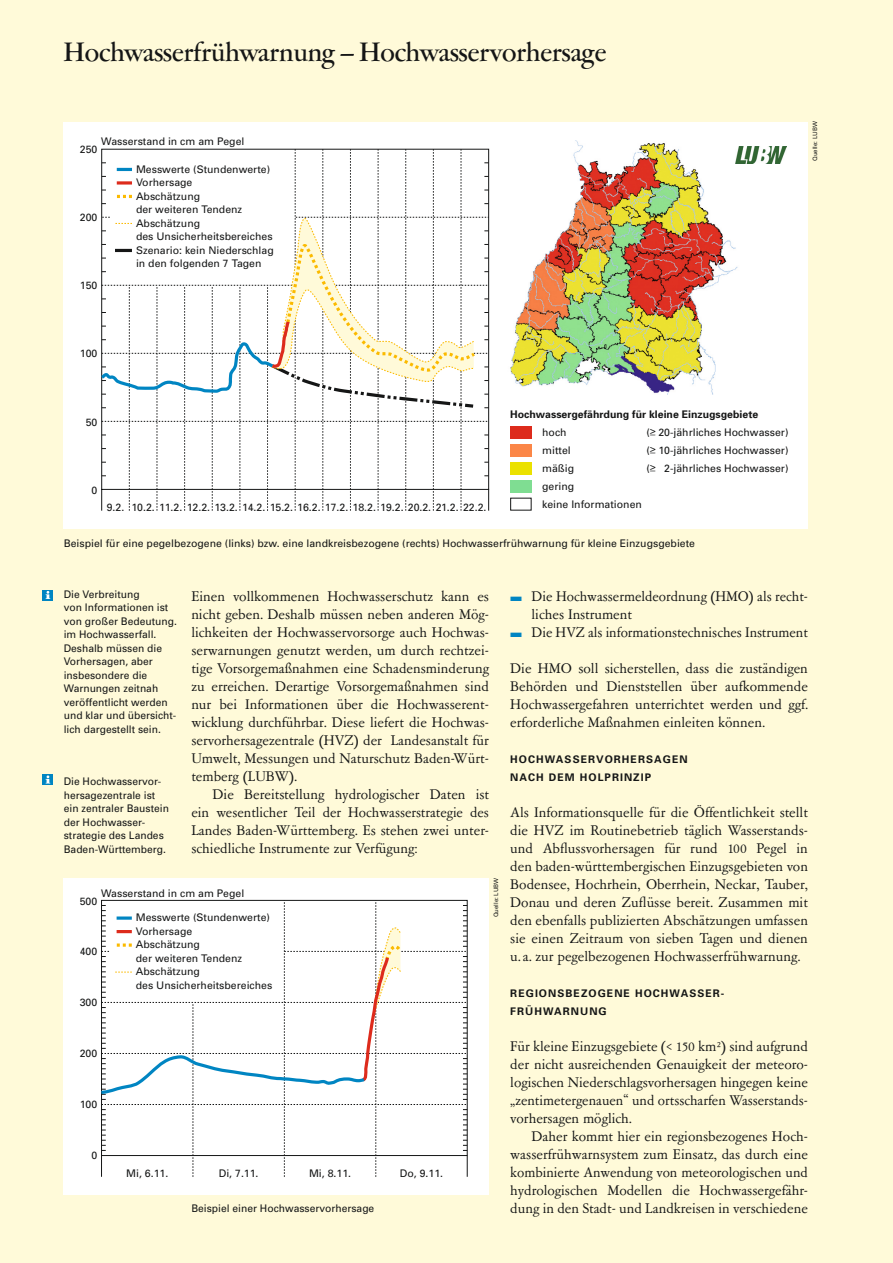
<style>
.page{position:relative;width:893px;height:1263px;background:#fffad9}
.page>*{position:absolute;margin:0;border:0;box-sizing:border-box;transform-origin:0 0}
.t1{font:500 30px "Garamont Amst SH";color:#151616}
.HWRM_Fließ{font:15.75px/18px "Garamont Amst SB";color:#151616;text-align:justify}
.Zitate{font:10.5px/13.5px "Univers";color:#151616}
.Zwischenheadlines{font:700 10.5px/18px "Univers";letter-spacing:.1em;color:#151616}
.HWRM_Fließ-2{font:10.5px "Univers";color:#151616}
.Zitate-2{font:700 10.5px "Univers";color:#151616}
.t2{font:6px "Univers";color:#151616}
.s1{color:#fff}
.s2{color:#0085c2}
</style>
<div class="page">
<div style="left:43px;top:590px;width:10px;height:10px;background:#0085c2"></div>
<svg style="left:46px;top:591px;width:4px;height:8px"></svg>
<div style="left:64px;top:122px;width:744px;height:407px;background:#fff"></div>
<svg style="left:101px;top:149px;width:388px;height:362px"></svg>
<svg style="left:43px;top:774px;width:10px;height:11px"></svg>
<svg style="left:46px;top:775px;width:4px;height:8px"></svg>
<div style="left:64px;top:878px;width:425px;height:317px;background:#fff"></div>
<svg style="left:101px;top:900px;width:367px;height:277px"></svg>
<img style="left:510px;top:140px;width:228px;height:255px">
<div style="left:510px;top:480px;width:21px;height:12px;background:#7fdd92"></div>
<div style="left:510px;top:462px;width:21px;height:12px;background:#ebe100"></div>
<div style="left:510px;top:444px;width:21px;height:12px;background:#fb8647"></div>
<div style="left:510px;top:426px;width:21px;height:12px;background:#dd2b1c"></div>
<div style="left:730px;top:138px;width:63px;height:35px;background:#fff"></div>
<img style="left:735px;top:146px;width:51px;height:18px">
<p class="t1" style="left:64px;top:37px;width:544px">Hochwasserfrühwarnung – Hochwasservorhersage</p>
<p class="HWRM_Fließ-2" style="left:101px;top:135px;width:145px">Wasserstand in cm am Pegel</p>
<p class="Zitate" style="left:80px;top:143px;width:19px">250</p>
<p class="Zitate" style="left:80px;top:211px;width:19px">200</p>
<p class="Zitate" style="left:80px;top:279px;width:19px">150</p>
<p class="Zitate" style="left:136px;top:162px;width:139px">Messwerte (Stundenwerte)<br>Vorhersage<br>Abschätzung<br>der weiteren Tendenz<br>Abschätzung<br>des Unsicherheitsbereiches<br>Szenario: kein Niederschlag in den folgenden 7 Tagen</p>
<p class="Zitate" style="left:80px;top:347px;width:19px">100</p>
<p class="Zitate" style="left:86px;top:415px;width:13px">50</p>
<p class="Zitate" style="left:92px;top:483px;width:7px">0</p>
<p class="Zitate" style="left:107px;top:500px;width:19px">9.2.</p>
<p class="Zitate" style="left:131px;top:500px;width:356px">10.2. 11.2. 12.2. 13.2. 14.2. 15.2. 16.2. 17.2. 18.2. 19.2. 20.2. 21.2. 22.2.</p>
<p class="Zitate-2" style="left:510px;top:407px;width:249px">Hochwassergefährdung für kleine Einzugsgebiete</p>
<p class="Zitate" style="left:542px;top:425px;width:26px">hoch</p>
<p class="Zitate" style="left:646px;top:425px;width:144px">(&gt;_ 20-jährliches Hochwasser)</p>
<p class="Zitate" style="left:542px;top:443px;width:30px">mittel</p>
<p class="Zitate" style="left:646px;top:443px;width:144px">(&gt;_ 10-jährliches Hochwasser)</p>
<p class="Zitate" style="left:542px;top:461px;width:34px">mäßig</p>
<p class="Zitate" style="left:646px;top:461px;width:144px">(&gt;_ <span class="s1">2</span>2-jährliches Hochwasser)</p>
<p class="Zitate" style="left:542px;top:479px;width:34px">gering</p>
<p class="Zitate" style="left:542px;top:497px;width:101px">keine Informationen</p>
<p class="Zitate" style="left:64px;top:536px;width:633px">Beispiel für eine pegelbezogene (links) bzw. eine landkreisbezogene (rechts) Hochwasserfrühwarnung für kleine Einzugsgebiete</p>
<p class="t2" style="left:811px;top:161px;width:41px;rotate:-90deg">Quelle: LUBW</p>
<p class="Zitate" style="left:64px;top:587px;width:115px">Die Verbreitung<br>von Informationen ist von großer Bedeutung. im Hochwasserfall.<br>Deshalb müssen die<br>Vorhersagen, aber insbesondere die<br>Warnungen zeitnah veröffentlicht werden und klar und übersicht&shy;lich dargestellt sein.</p>
<p class="Zitate" style="left:64px;top:774px;width:99px">Die Hochwasservor-</p>
<p class="Zitate" style="left:64px;top:788px;width:107px">hersagezentrale ist ein zentraler Baustein der Hochwasser&shy;strategie des Landes<br>Baden-Württemberg.</p>
<p class="HWRM_Fließ" style="left:191px;top:587px;width:299px">Einen vollkommenen Hochwasserschutz kann es nicht geben. Deshalb müssen neben anderen Mög&shy;lichkeiten der Hochwasservorsorge auch Hochwas&shy;serwarnungen genutzt werden, um durch rechtzei&shy;tige Vorsorgemaßnahmen eine Schadensminderung zu erreichen. Derartige Vorsorgemaßnahmen sind nur bei Informationen über die Hochwasserent&shy;wicklung durchführbar. Diese liefert die Hochwas&shy;servorhersagezentrale (HVZ) der Landesanstalt für Umwelt, Messungen und Naturschutz Baden-Würt&shy;temberg (LUBW).</p>
<p class="HWRM_Fließ" style="left:191px;top:785px;width:299px;text-indent:21px">Die Bereitstellung hydrologischer Daten ist ein wesentlicher Teil der Hochwasserstrategie des Landes Baden-Württemberg. Es stehen zwei unter&shy;schiedliche Instrumente zur Verfügung:</p>
<p class="HWRM_Fließ-2" style="left:101px;top:886px;width:145px">Wasserstand in cm am Pegel</p>
<p class="Zitate" style="left:80px;top:894px;width:19px">500</p>
<p class="Zitate" style="left:80px;top:945px;width:19px">400</p>
<p class="Zitate" style="left:80px;top:996px;width:19px">300</p>
<p class="Zitate" style="left:80px;top:1047px;width:19px">200</p>
<p class="Zitate" style="left:80px;top:1098px;width:19px">100</p>
<p class="Zitate" style="left:91px;top:1149px;width:7px">0</p>
<p class="Zitate" style="left:136px;top:910px;width:138px">Messwerte (Stundenwerte)<br>Vorhersage<br>Abschätzung<br>der weiteren Tendenz<br>Abschätzung<br>des Unsicherheitsbereiches</p>
<p class="Zitate" style="left:126px;top:1166px;width:44px">Mi, 6.11.</p>
<p class="Zitate" style="left:219px;top:1166px;width:41px">Di, 7.11.</p>
<p class="Zitate" style="left:309px;top:1166px;width:44px">Mi, 8.11.</p>
<p class="Zitate" style="left:400px;top:1166px;width:45px">Do, 9.11.</p>
<p class="Zitate" style="left:191px;top:1201px;width:184px">Beispiel einer Hochwasservorhersage</p>
<p class="t2" style="left:492px;top:917px;width:41px;rotate:-90deg">Quelle: LUBW</p>
<p class="HWRM_Fließ" style="left:531px;top:587px;width:278px;text-indent:-21px"><span class="s2">■</span> Die Hochwassermeldeordnung (HMO) als recht&shy;liches Instrument</p>
<p class="HWRM_Fließ" style="left:510px;top:623px;width:299px"><span class="s2">■</span> Die HVZ als informationstechnisches Instrument</p>
<p class="HWRM_Fließ" style="left:510px;top:659px;width:299px">Die HMO soll sicherstellen, dass die zuständigen Behörden und Dienststellen über aufkommende Hochwassergefahren unterrichtet werden und ggf. erforderliche Maßnahmen einleiten können.</p>
<p class="Zwischenheadlines" style="left:510px;top:749px;width:179px">HOCHWASSERVORHERSAGEN<br>NACH DEM HOLPRINZIP</p>
<p class="HWRM_Fließ" style="left:510px;top:803px;width:299px">Als Informationsquelle für die Öffentlichkeit stellt die HVZ im Routinebetrieb täglich Wasserstands&shy;und Abflussvorhersagen für rund 100 Pegel in den baden-württembergischen Einzugsgebieten von Bodensee, Hochrhein, Oberrhein, Neckar, Tauber, Donau und deren Zuflüsse bereit. Zusammen mit den ebenfalls publizierten Abschätzungen umfassen sie einen Zeitraum von sieben Tagen und dienen u.a. zur pegelbezogenen Hochwasserfrühwarnung.</p>
<p class="Zwischenheadlines" style="left:510px;top:983px;width:216px">REGIONSBEZOGENE HOCHWASSER-<br>FRÜHWARNUNG</p>
<p class="HWRM_Fließ" style="left:510px;top:1037px;width:299px">Für kleine Einzugsgebiete (&lt; 150 km²) sind aufgrund der nicht ausreichenden Genauigkeit der meteoro&shy;logischen Niederschlagsvorhersagen hingegen keine „zentimetergenauen“ und ortsscharfen Wasserstands&shy;vorhersagen möglich.</p>
<p class="HWRM_Fließ" style="left:510px;top:1127px;width:299px;text-indent:21px">Daher kommt hier ein regionsbezogenes Hoch&shy;wasserfrühwarnsystem zum Einsatz, das durch eine kombinierte Anwendung von meteorologischen und hydrologischen Modellen die Hochwassergefähr&shy;dung in den Stadt- und Landkreisen in verschiedene</p>
</div>
